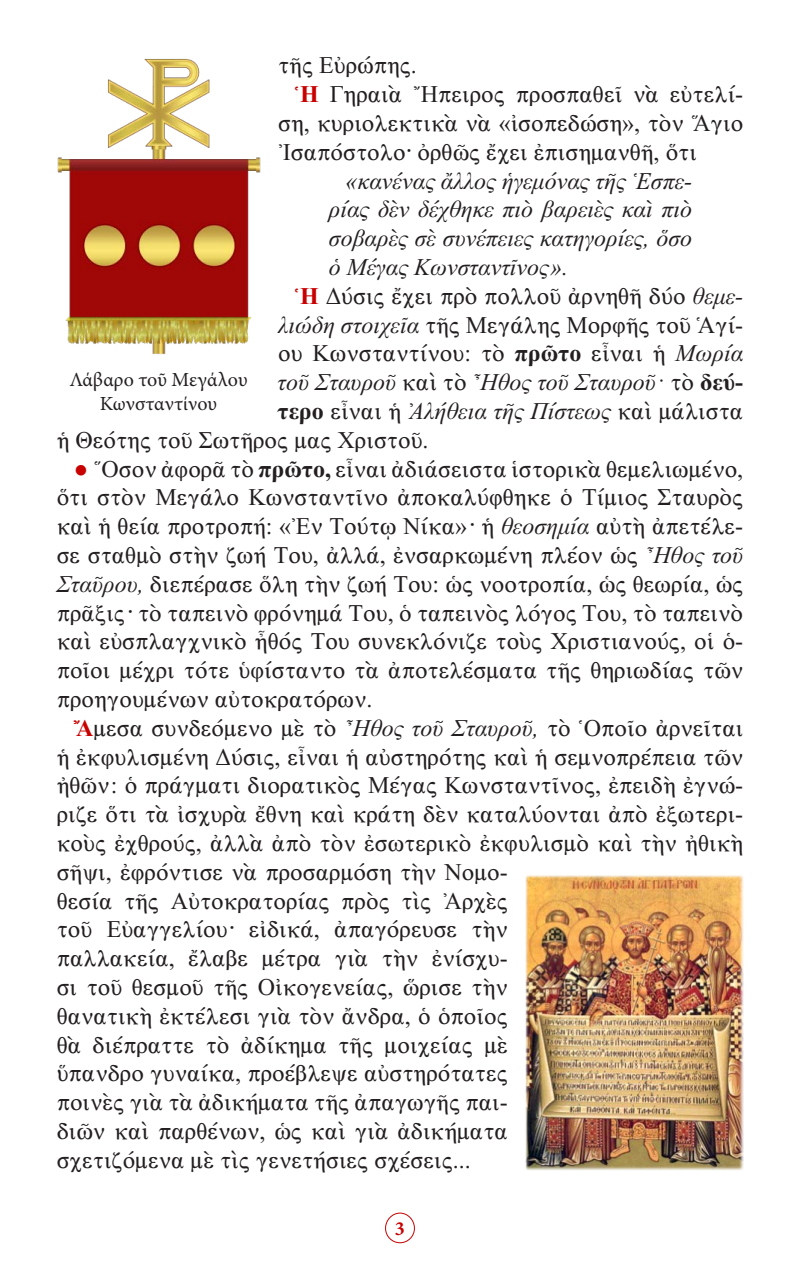
<style>
.page{position:relative;width:800px;height:1270px;background:#fff}
.page>*{position:absolute;margin:0;border:0;box-sizing:border-box;transform-origin:0 0}
.t1{font:24px/28.8px "CTOS New Times Roman Test 1";color:#231f20}
.t2{font:24px/28.8px "CTOS New Times Italic Test 1";color:#231f20;text-align:justify}
.Asteriskoi{font:20px/24px "Minion Pro";color:#231f20;text-align:center}
.t3{font:700 20px "Minion Pro";color:#c80000}
.s1{font-family:"CTOS New Times Bold Test 1";color:#c80000}
.s2{font-family:"CTOS New Times Italic Test 1"}
.s3{font-family:"CTOS New Times Bold Test 1"}
.s4{font-family:"CTOS New Times Roman Test 1"}
.s5{font-family:"Bookman Old Style";color:#c80000}
</style>
<div class="page">
<div style="left:385px;top:1213px;width:30px;height:30px;border:1px solid #c80000;border-radius:50%"></div>
<img style="left:57px;top:59px;width:204px;height:295px">
<img style="left:525px;top:875px;width:218px;height:295px">
<p class="t1" style="left:278px;top:51px;width:140px">τῆς Εὐρώπης.</p>
<p class="t1" style="left:295px;top:80px;width:450px"><span class="s1">Ἡ</span> Γηραιὰ Ἤπειρος προσπαθεῖ νὰ εὐτελί-</p>
<p class="t1" style="left:278px;top:109px;width:467px">ση, κυριολεκτικὰ νὰ «ἰσοπεδώση», τὸν Ἅγιο<br>Ἰσαπόστολο· ὀρθῶς ἔχει ἐπισημανθῆ, ὅτι</p>
<p class="t2" style="left:329px;top:166px;width:365px;text-indent:17px">«κανένας ἄλλος ἡγεμόνας τῆς Ἑσπε&shy;ρίας δὲν δέχθηκε πιὸ βαρειὲς καὶ πιὸ σοβαρὲς σὲ συνέπειες κατηγορίες, ὅσο ὁ Μέγας Κωνσταντῖνος».</p>
<p class="t1" style="left:295px;top:281px;width:450px"><span class="s1">Ἡ</span> Δύσις ἔχει πρὸ πολλοῦ ἀρνηθῆ δύο <span class="s2">θεμε-</span></p>
<p class="t1" style="left:278px;top:310px;width:467px"><span class="s2">λιώδη στοιχεῖα</span> τῆς Μεγάλης Μορφῆς τοῦ Ἁγί-</p>
<p class="t1" style="left:278px;top:339px;width:467px">ου Κωνσταντίνου: τὸ <span class="s3">πρῶτο</span> εἶναι ἡ <span class="s2">Μωρία</span></p>
<p class="t2" style="left:278px;top:368px;width:467px">τοῦ Σταυροῦ <span class="s4">καὶ τὸ</span> Ἦθος τοῦ Σταυροῦ· <span class="s4">τὸ</span> <span class="s3">δεύ-</span></p>
<p class="t2" style="left:278px;top:397px;width:467px"><span class="s3">τερο</span> <span class="s4">εἶναι ἡ</span> Ἀλήθεια τῆς Πίστεως <span class="s4">καὶ μάλιστα</span></p>
<p class="t1" style="left:57px;top:425px;width:373px">ἡ Θεότης τοῦ Σωτῆρος μας Χριστοῦ.</p>
<p class="t1" style="left:57px;top:454px;width:688px;text-align:justify;text-indent:17px"><span class="s5">●</span> Ὅσον ἀφορᾶ τὸ <span class="s3">πρῶτο,</span> εἶναι ἀδιάσειστα ἱστορικὰ θεμελιωμένο, ὅτι στὸν Μεγάλο Κωνσταντῖνο ἀποκαλύφθηκε ὁ Τίμιος Σταυρὸς καὶ ἡ θεία προτροπή: «Ἐν Τούτῳ Νίκα» · ἡ <span class="s2">θεοσημία</span> αὐτὴ ἀπετέλε&shy;σε σταθμὸ στὴν ζωή Του, ἀλλά, ἐνσαρκωμένη πλέον ὡς <span class="s2">Ἦθος τοῦ Σταῦρου,</span> διεπέρασε ὅλη τὴν ζωή Του: ὡς νοοτροπία, ὡς θεωρία, ὡς πρᾶξις · τὸ ταπεινὸ φρόνημά Του, ὁ ταπεινὸς λόγος Του, τὸ ταπεινὸ καὶ εὐσπλαγχνικὸ ἦθός Του συνεκλόνιζε τοὺς Χριστιανούς, οἱ ὁ-</p>
<p class="t1" style="left:57px;top:656px;width:688px">ποῖοι μέχρι τότε ὑφίσταντο τὰ ἀποτελέσματα τῆς θηριωδίας τῶν προηγουμένων αὐτοκρατόρων.</p>
<p class="t1" style="left:57px;top:713px;width:688px;text-indent:17px"><span class="s1">Ἄ</span>μεσα συνδεόμενο μὲ τὸ <span class="s2">Ἦθος τοῦ Σταυροῦ,</span> τὸ Ὁποῖο ἀρνεῖται ἡ ἐκφυλισμένη Δύσις, εἶναι ἡ αὐστηρότης καὶ ἡ σεμνοπρέπεια τῶν ἠθῶν: ὁ πράγματι διορατικὸς Μέγας Κωνσταντῖνος, ἐπειδὴ ἐγνώ&shy;ριζε ὅτι τὰ ἰσχυρὰ ἔθνη καὶ κράτη δὲν καταλύονται ἀπὸ ἐξωτερι&shy;κοὺς ἐχθρούς, ἀλλὰ ἀπὸ τὸν ἐσωτερικὸ ἐκφυλισμὸ καὶ τὴν ἠθικὴ σῆψι, ἐφρόντισε νὰ προσαρμόση τὴν Νομο-<br>θεσία τῆς Αὐτοκρατορίας πρὸς τὶς Ἀρχὲς<br>τοῦ Εὐαγγελίου· εἰδικά, ἀπαγόρευσε τὴν<br>παλλακεία, ἔλαβε μέτρα γιὰ τὴν ἐνίσχυ-<br>σι τοῦ θεσμοῦ τῆς Οἰκογενείας, ὥρισε τὴν<br>θανατικὴ ἐκτέλεσι γιὰ τὸν ἄνδρα, ὁ ὁποῖος<br>θὰ διέπραττε τὸ ἀδίκημα τῆς μοιχείας μὲ<br>ὕπανδρο γυναίκα, προέβλεψε αὐστηρότατες<br>ποινὲς γιὰ τὰ ἀδικήματα τῆς ἀπαγωγῆς παι-<br>διῶν καὶ παρθένων, ὡς καὶ γιὰ ἀδικήματα<br>σχετιζόμενα μὲ τὶς γενετήσιες σχέσεις...</p>
<p class="Asteriskoi" style="left:69px;top:368px;width:180px">Λάβαρο τοῦ Μεγάλου<br>Κωνσταντίνου</p>
<p class="t3" style="left:395px;top:1214px;width:11px">3</p>
</div>
